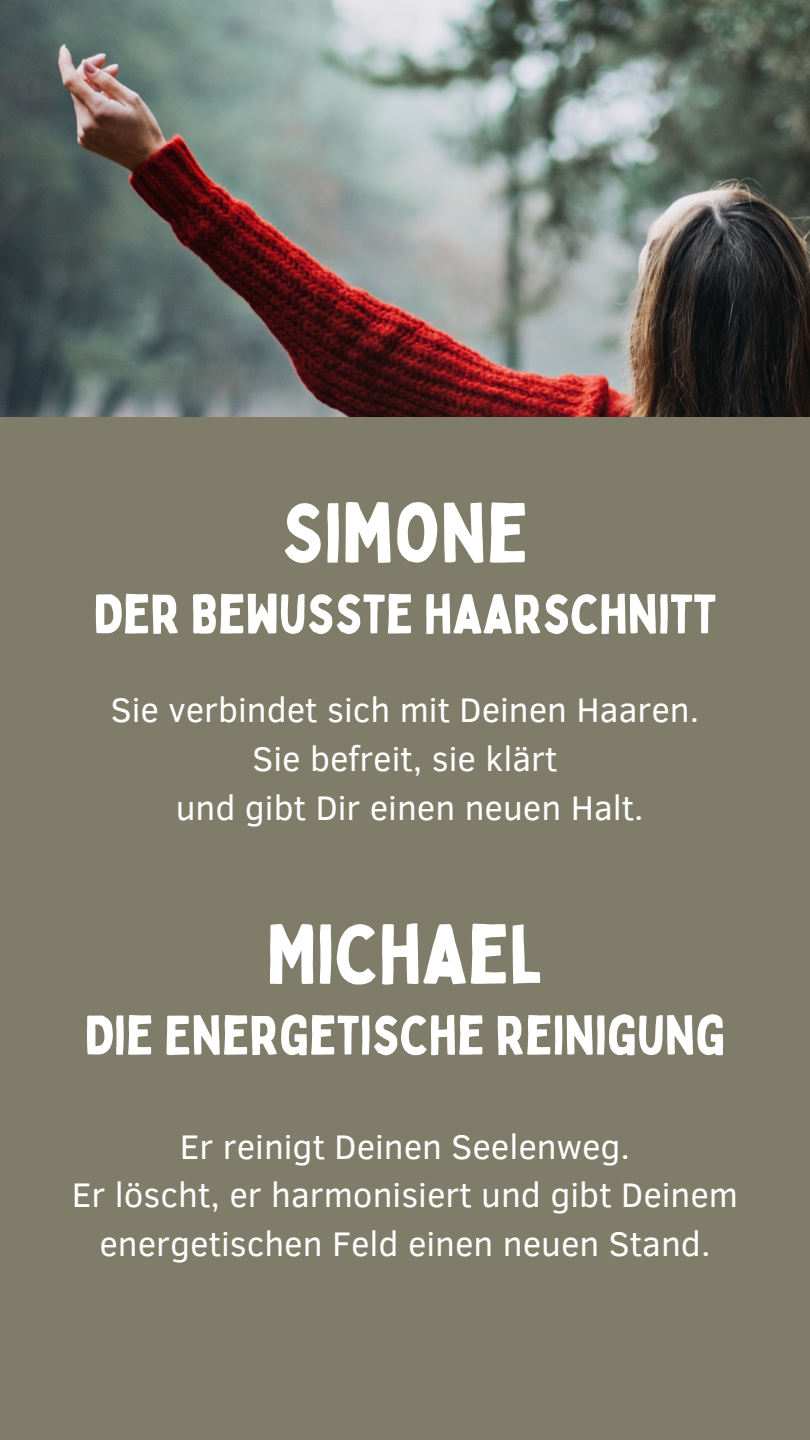
<style>
.page{position:relative;width:810px;height:1440px;background:#7f7d69}
.page>*{position:absolute;margin:0;border:0;box-sizing:border-box;transform-origin:0 0}
.t1{font:82.3px "Bobby Jones";color:#fff}
.t2{font:54.3px "Bobby Jones";color:#fff}
.t3{font:35px/48.8px "Clear Sans";color:#fff;text-align:center}
</style>
<div class="page">
<img style="left:0;top:0;width:810px;height:416px">
<p class="t1" style="left:282px;top:481px;width:248px">SIMONE</p>
<p class="t2" style="left:94px;top:580px;width:624px">DER BEWUSSTE HAARSCHNITT</p>
<p class="t3" style="left:111px;top:684px;width:590px">Sie verbindet sich mit Deinen Haaren.</p>
<p class="t3" style="left:252px;top:733px;width:307px">Sie befreit, sie klärt</p>
<p class="t3" style="left:176px;top:781px;width:470px">und gibt Dir einen neuen Halt.</p>
<p class="t1" style="left:267px;top:902px;width:278px">MICHAEL</p>
<p class="t2" style="left:85px;top:1001px;width:642px">DIE ENERGETISCHE REINIGUNG</p>
<p class="t3" style="left:180px;top:1120px;width:452px">Er reinigt Deinen Seelenweg.</p>
<p class="t3" style="left:72px;top:1169px;width:668px">Er löscht, er harmonisiert und gibt Deinem energetischen Feld einen neuen Stand.</p>
</div>
